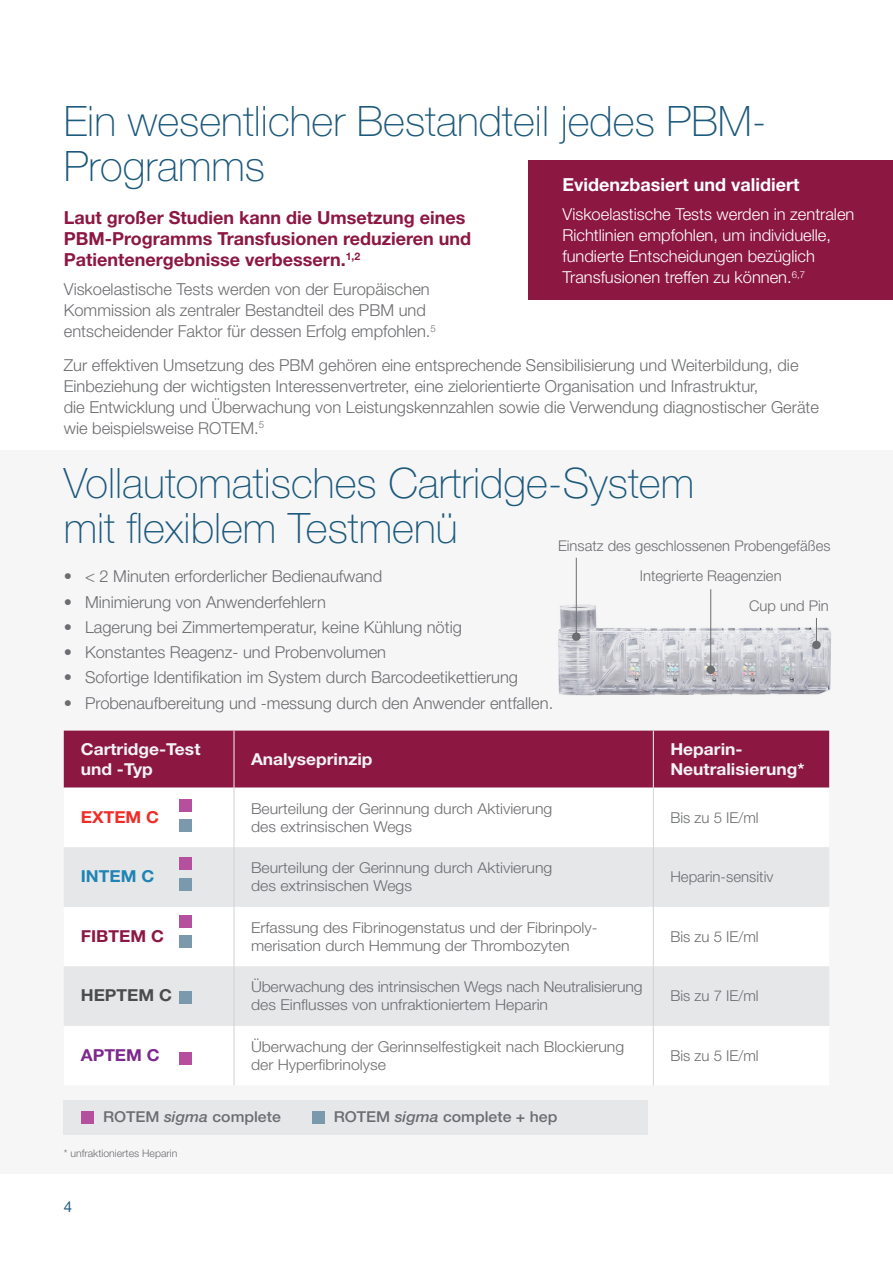
<style>
.page{position:relative;width:893px;height:1263px;background:#fff}
.page>*{position:absolute;margin:0;border:0;box-sizing:border-box;transform-origin:0 0}
.t1{font:100 42px/45px "Helvetica Neue LT Pro";color:#1c597c}
.t2{font:700 18px/21px "Helvetica Neue LT Pro";color:#8c1841}
.t3{font:700 18px "Helvetica Neue LT Pro";color:#fff}
.t4{font:300 16.5px/21px "Helvetica Neue LT Pro";color:#6c6d70}
.t5{font:300 16.5px/21px "Helvetica Neue LT Pro";color:#fff}
.t6{font:700 16.5px/19.8px "Helvetica Neue LT Pro";color:#f2f3f4;scale:1.06 1}
.t7{font:700 16.5px "Helvetica Neue LT Pro";color:#8c1841;scale:1.06 1}
.t8{font:700 16.5px "Helvetica Neue LT Pro";color:#4b4c4d;scale:1.06 1}
.t9{font:700 16.5px "Helvetica Neue LT Pro";color:#ee2d29;scale:1.06 1}
.t10{font:700 16.5px "Helvetica Neue LT Pro";color:#1f84b5;scale:1.06 1}
.t11{font:700 16.5px "Helvetica Neue LT Pro";color:#7c288d;scale:1.06 1}
.t12{font:300 15px/18px "Helvetica Neue LT Pro";color:#6c6d70;scale:1.06 1}
.t13{font:300 15px "Helvetica Neue LT Pro";color:#6c6d70}
.t14{font:500 15px "Helvetica Neue LT Pro";color:#6c6d70;scale:1.06 1}
.t15{font:15px "Helvetica Neue LT Pro";color:#1c597c}
.t16{font:300 14.85px "Helvetica Neue LT Pro";color:#6c6d70}
.t17{font:300 10.5px "Helvetica Neue LT Pro";color:#6c6d70}
.s1{font-style:italic}
</style>
<div class="page">
<div style="left:0;top:450px;width:893px;height:724px;background:#f6f6f7"></div>
<div style="left:64px;top:731px;width:765px;height:57px;background:#8c1841"></div>
<svg style="left:64px;top:847px;width:765px;height:179px;fill:#e6e7e9"></svg>
<hr style="left:234px;top:788px;width:1px;height:59px;background:#d1d2d4">
<hr style="left:653px;top:788px;width:1px;height:59px;background:#d1d2d4">
<hr style="left:234px;top:847px;width:1px;height:60px;background:#d1d2d4">
<hr style="left:653px;top:847px;width:1px;height:60px;background:#d1d2d4">
<hr style="left:234px;top:907px;width:1px;height:59px;background:#d1d2d4">
<hr style="left:653px;top:907px;width:1px;height:59px;background:#d1d2d4">
<hr style="left:234px;top:966px;width:1px;height:60px;background:#d1d2d4">
<hr style="left:653px;top:966px;width:1px;height:60px;background:#d1d2d4">
<hr style="left:234px;top:1026px;width:1px;height:59px;background:#d1d2d4">
<hr style="left:653px;top:1026px;width:1px;height:59px;background:#d1d2d4">
<hr style="left:234px;top:731px;width:1px;height:57px;background:#f2f3f4">
<hr style="left:653px;top:731px;width:1px;height:57px;background:#f2f3f4">
<div style="left:179px;top:799px;width:13px;height:12px;background:#b5509f"></div>
<div style="left:179px;top:857px;width:13px;height:13px;background:#b5509f"></div>
<div style="left:179px;top:915px;width:13px;height:12px;background:#b5509f"></div>
<div style="left:179px;top:1052px;width:13px;height:13px;background:#b5509f"></div>
<div style="left:179px;top:819px;width:13px;height:13px;background:#7b99ac"></div>
<div style="left:179px;top:878px;width:13px;height:12px;background:#7b99ac"></div>
<div style="left:179px;top:935px;width:13px;height:13px;background:#7b99ac"></div>
<div style="left:179px;top:991px;width:13px;height:12px;background:#7b99ac"></div>
<div style="left:64px;top:1100px;width:584px;height:34px;background:#e6e7e9"></div>
<div style="left:81px;top:1111px;width:13px;height:12px;background:#b5509f"></div>
<div style="left:312px;top:1111px;width:12px;height:12px;background:#7b99ac"></div>
<img style="left:558px;top:600px;width:273px;height:96px">
<svg style="left:816px;top:618px;width:1px;height:23px"></svg>
<hr style="left:710px;top:589px;width:1px;height:81px;background:#6c6d70">
<hr style="left:576px;top:558px;width:1px;height:79px;background:#6c6d70">
<div style="left:812px;top:641px;width:9px;height:8px;background:#6c6d70;border-radius:50%"></div>
<div style="left:706px;top:665px;width:9px;height:9px;background:#6c6d70;border-radius:50%"></div>
<div style="left:572px;top:632px;width:9px;height:9px;background:#6c6d70;border-radius:50%"></div>
<div style="left:528px;top:161px;width:365px;height:139px;background:#8c1841"></div>
<h1 class="t1" style="left:64px;top:98px;width:704px">Ein wesentlicher Bestandteil jedes PBM-<br>Programms</h1>
<p class="t2" style="left:64px;top:206px;width:409px">Laut großer Studien kann die Umsetzung eines<br>PBM-Programms Transfusionen reduzieren und<br>Patientenergebnisse verbessern.<sup>1,2</sup></p>
<p class="t4" style="left:64px;top:278px;width:374px">Viskoelastische Tests werden von der Europäischen<br>Kommission als zentraler Bestandteil des PBM und entscheidender Faktor für dessen Erfolg empfohlen.<sup>5</sup></p>
<p class="t4" style="left:64px;top:354px;width:757px">Zur effektiven Umsetzung des PBM gehören eine entsprechende Sensibilisierung und Weiterbildung, die Einbeziehung der wichtigsten Interessenvertreter, eine zielorientierte Organisation und Infrastruktur,<br>die Entwicklung und Überwachung von Leistungskennzahlen sowie die Verwendung diagnostischer Geräte wie beispielsweise ROTEM.<sup>5</sup></p>
<h1 class="t1" style="left:64px;top:460px;width:632px">Vollautomatisches Cartridge-System mit flexiblem Testmenü</h1>
<p class="t4" style="left:64px;top:566px;width:320px">• &lt; 2 Minuten erforderlicher Bedienaufwand</p>
<p class="t4" style="left:64px;top:591px;width:264px">• Minimierung von Anwenderfehlern</p>
<p class="t4" style="left:64px;top:616px;width:400px">• Lagerung bei Zimmertemperatur, keine Kühlung nötig</p>
<p class="t4" style="left:64px;top:641px;width:324px">• Konstantes Reagenz- und Probenvolumen</p>
<p class="t4" style="left:64px;top:667px;width:456px">• Sofortige Identifikation im System durch Barcodeetikettierung</p>
<p class="t4" style="left:64px;top:692px;width:491px">• Probenaufbereitung und -messung durch den Anwender entfallen.</p>
<p class="t6" style="left:81px;top:739px;width:114px">Cartridge-Test und -Typ</p>
<p class="t6" style="left:251px;top:749px;width:116px">Analyseprinzip</p>
<p class="t6" style="left:670px;top:739px;width:128px">Heparin-<br>Neutralisierung*</p>
<p class="t9" style="left:81px;top:806px;width:75px">EXTEM C</p>
<p class="t12" style="left:251px;top:799px;width:286px">Beurteilung der Gerinnung durch Aktivierung des extrinsischen Wegs</p>
<p class="t13" style="left:670px;top:808px;width:90px">Bis zu 5 IE/ml</p>
<p class="t10" style="left:81px;top:866px;width:71px">INTEM C</p>
<p class="t12" style="left:251px;top:859px;width:286px">Beurteilung der Gerinnung durch Aktivierung des extrinsischen Wegs</p>
<p class="t13" style="left:670px;top:868px;width:105px">Heparin-sensitiv</p>
<p class="t7" style="left:81px;top:926px;width:80px">FIBTEM C</p>
<p class="t12" style="left:251px;top:918px;width:329px">Erfassung des Fibrinogenstatus und der Fibrinpoly&shy;merisation durch Hemmung der Thrombozyten</p>
<p class="t13" style="left:670px;top:927px;width:90px">Bis zu 5 IE/ml</p>
<p class="t8" style="left:81px;top:985px;width:88px">HEPTEM C</p>
<p class="t12" style="left:251px;top:978px;width:371px">Überwachung des intrinsischen Wegs nach Neutralisierung des Einflusses von unfraktioniertem Heparin</p>
<p class="t13" style="left:670px;top:987px;width:90px">Bis zu 7 IE/ml</p>
<p class="t11" style="left:81px;top:1045px;width:76px">APTEM C</p>
<p class="t12" style="left:251px;top:1037px;width:354px">Überwachung der Gerinnselfestigkeit nach Blockierung der Hyperfibrinolyse</p>
<p class="t13" style="left:670px;top:1046px;width:90px">Bis zu 5 IE/ml</p>
<p class="t14" style="left:103px;top:1108px;width:169px">ROTEM <span class="s1">sigma</span> complete</p>
<p class="t14" style="left:334px;top:1108px;width:213px">ROTEM <span class="s1">sigma</span> complete + hep</p>
<p class="t17" style="left:64px;top:1146px;width:115px">* unfraktioniertes Heparin</p>
<p class="t3" style="left:562px;top:173px;width:238px">Evidenzbasiert und validiert</p>
<p class="t5" style="left:562px;top:203px;width:293px">Viskoelastische Tests werden in zentralen Richtlinien empfohlen, um individuelle, fundierte Entscheidungen bezüglich Transfusionen treffen zu können.<sup>6,7</sup></p>
<p class="t16" style="left:558px;top:536px;width:274px">Einsatz des geschlossenen Probengefäßes</p>
<p class="t16" style="left:640px;top:567px;width:143px">Integrierte Reagenzien</p>
<p class="t16" style="left:749px;top:597px;width:81px">Cup und Pin</p>
<p class="t15" style="left:64px;top:1197px;width:10px">4</p>
</div>
